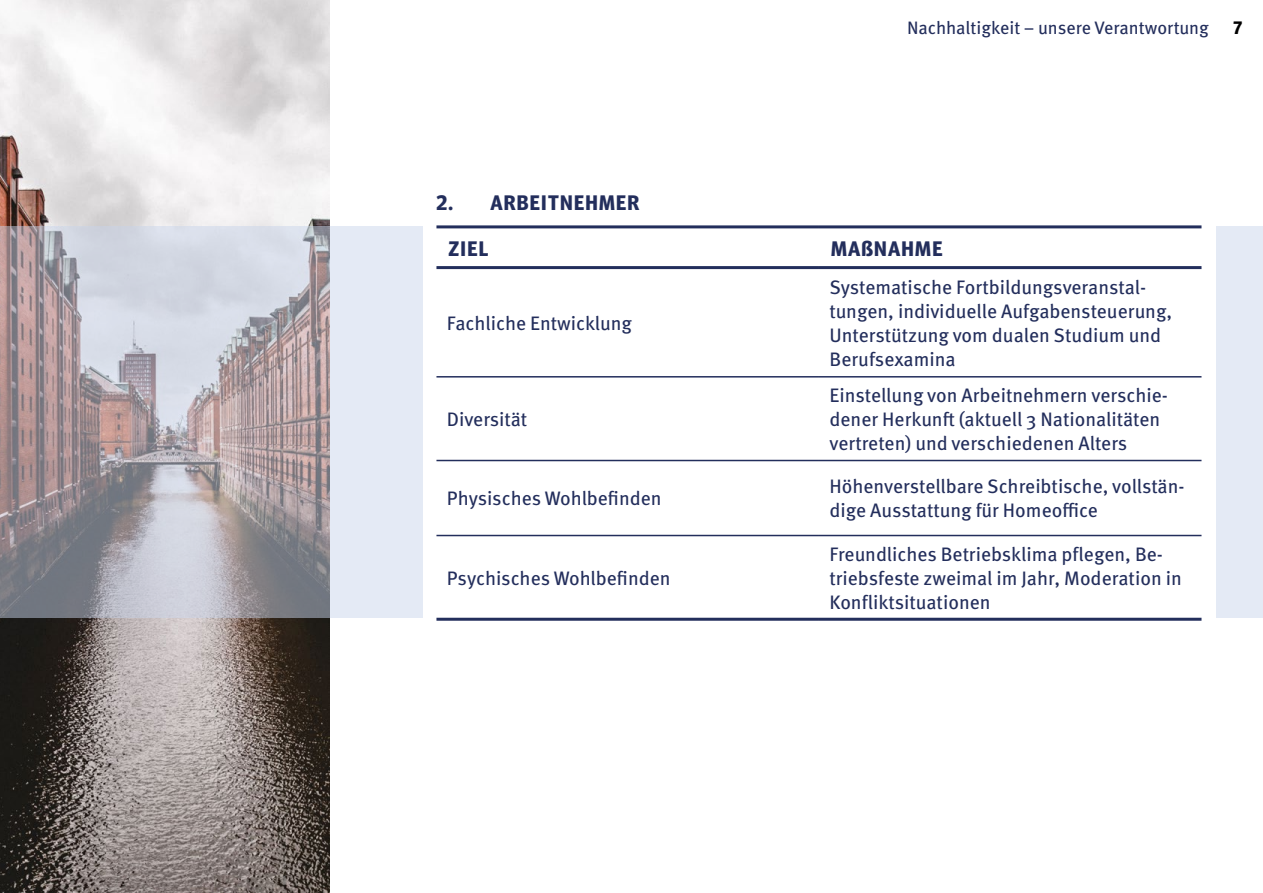
<style>
.page{position:relative;width:1263px;height:893px;background:#fff}
.page>*{position:absolute;margin:0;border:0;box-sizing:border-box;transform-origin:0 0}
.t1{font:700 21px/45.2px "Meta Headline Pro";letter-spacing:.06em;color:#232e5c}
.t2{font:19.5px/24px "Meta Pro";color:#232e5c}
.t3{font:18px "Meta Pro";color:#232e5c}
.t4{font:700 18px "Meta Headline Pro";color:#000}
</style>
<div class="page">
<img style="left:0;top:0;width:329px;height:893px">
<svg style="left:0;top:227px;width:423px;height:391px;background:#bab7be"></svg>
<div style="left:1216px;top:227px;width:47px;height:391px;background:#e4eaf5"></div>
<hr style="left:436px;top:225px;width:383px;height:3px;background:#232e5c">
<hr style="left:819px;top:225px;width:382px;height:3px;background:#232e5c">
<hr style="left:436px;top:266px;width:383px;height:3px;background:#232e5c">
<hr style="left:819px;top:266px;width:382px;height:3px;background:#232e5c">
<hr style="left:436px;top:535px;width:383px;height:1px;background:#232e5c">
<hr style="left:819px;top:535px;width:382px;height:1px;background:#232e5c">
<hr style="left:436px;top:376px;width:383px;height:2px;background:#232e5c">
<hr style="left:819px;top:376px;width:382px;height:2px;background:#232e5c">
<hr style="left:436px;top:460px;width:383px;height:1px;background:#232e5c">
<hr style="left:819px;top:460px;width:382px;height:1px;background:#232e5c">
<hr style="left:436px;top:618px;width:383px;height:3px;background:#232e5c">
<hr style="left:819px;top:618px;width:382px;height:3px;background:#232e5c">
<p class="t1" style="left:449px;top:179px;width:192px;text-indent:-12px">2. ARBEITNEHMER<br>ZIEL</p>
<p class="t2" style="left:447px;top:310px;width:187px">Fachliche Entwicklung</p>
<p class="t2" style="left:447px;top:406px;width:82px">Diversität</p>
<p class="t3" style="left:907px;top:14px;width:303px">Nachhaltigkeit – unsere Verantwortung</p>
<p class="t4" style="left:1233px;top:14px;width:10px">7</p>
<p class="t1" style="left:831px;top:224px;width:113px">MAßNAHME</p>
<p class="t2" style="left:829px;top:274px;width:344px">Systematische Fortbildungsveranstal&shy;tungen, individuelle Aufgabensteuerung, Unterstützung vom dualen Studium und Berufsexamina</p>
<p class="t2" style="left:829px;top:382px;width:340px">Einstellung von Arbeitnehmern verschie&shy;dener Herkunft (aktuell 3 Nationalitäten vertreten) und verschiedenen Alters</p>
<p class="t2" style="left:447px;top:485px;width:216px">Physisches Wohlbefinden</p>
<p class="t2" style="left:829px;top:473px;width:357px">Höhenverstellbare Schreibtische, vollstän&shy;dige Ausstattung für Homeoffice</p>
<p class="t2" style="left:447px;top:565px;width:225px">Psychisches Wohlbefinden</p>
<p class="t2" style="left:829px;top:541px;width:354px">Freundliches Betriebsklima pflegen, Be&shy;triebsfeste zweimal im Jahr, Moderation in<br>Konfliktsituationen</p>
</div>
